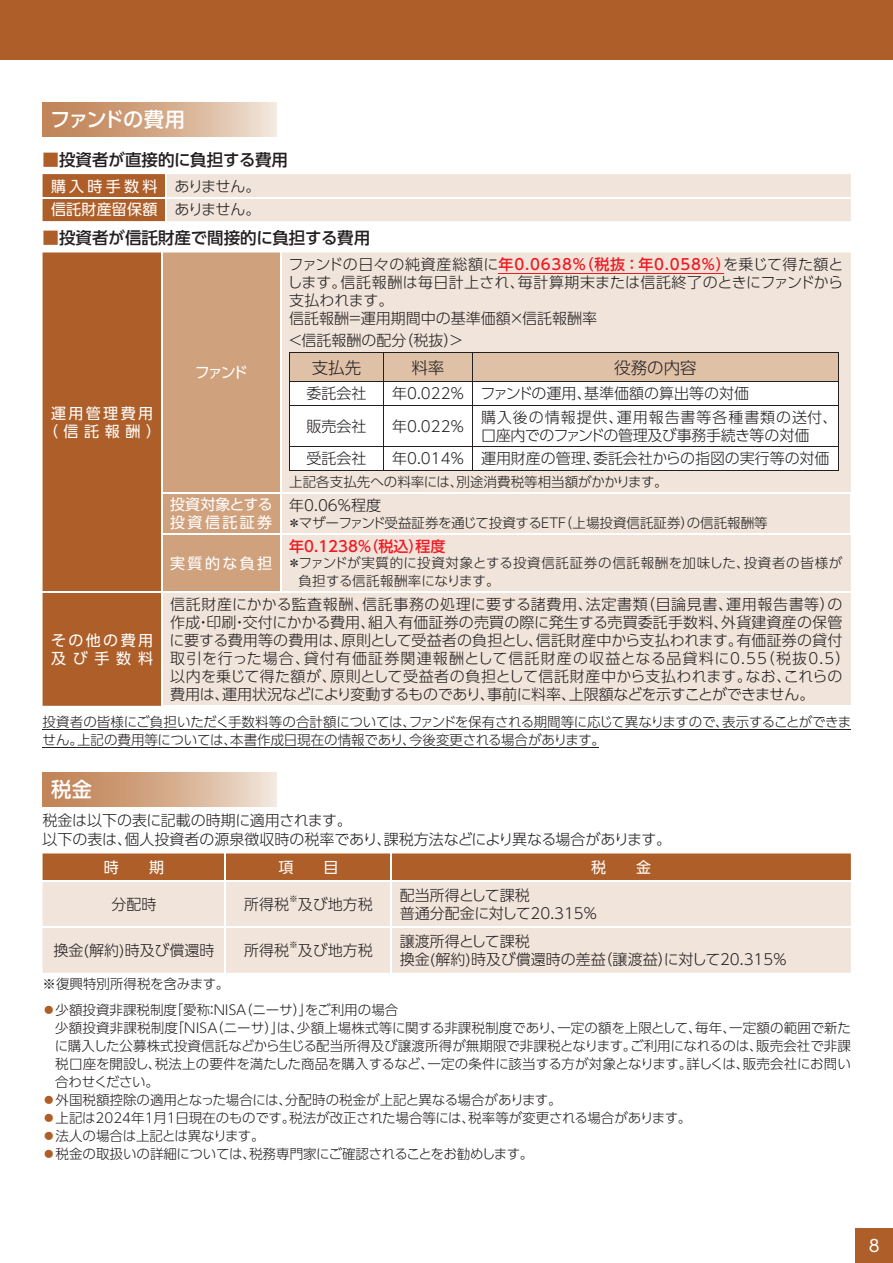
<style>
.page{position:relative;width:893px;height:1263px;background:#fff}
.page>*{position:absolute;margin:0;border:0;box-sizing:border-box;transform-origin:0 0}
.t1{font:20.25px "UD Shin Go Pro Medium 90 pv RKSJ H";letter-spacing:-.07em;color:#fff}
.t2{font:20.25px "UD Shin Go Pro Medium 90 pv RKSJ H";letter-spacing:-.035em;color:#fff}
.t3{font:16.5px "UD Shin Go Pro Medium 90 pv RKSJ H";color:#231f20}
.t4{font:16.5px "UD Shin Go Pro Light 90 pv RKSJ H";color:#231f20}
.t5{font:16.5px "UD Shin Go Pro Regular 90 pv RKSJ H";color:#fff}
.t6{font:15px/18px "UD Shin Go Pro Light 90 pv RKSJ H";color:#231f20}
.t7{font:15px/18px "UD Shin Go Pro Regular 90 pv RKSJ H";letter-spacing:.16em;color:#fff;text-align:center}
.t8{font:15px/23.5px "UD Shin Go Pro Regular 90 pv RKSJ H";letter-spacing:.015em;color:#fff}
.t9{font:15px "UD Shin Go Pro Medium 90 pv RKSJ H";color:#ed1c24}
.t10{font:15px/18px "UD Shin Go Pro Regular 90 pv RKSJ H";letter-spacing:.005em;color:#fff}
.t11{font:13.5px/18px "UD Shin Go Pro Light 90 pv RKSJ H";color:#231f20}
.t12{font:13.5px/18px "UD Shin Go Pro Light 90 pv RKSJ H";letter-spacing:.03em;color:#231f20}
.t13{font:13.5px "UD Shin Go Pro Light 90 pv RKSJ H";letter-spacing:-.02em;color:#231f20}
.t14{font:8.7px "UD Shin Go Pro Light 90 pv RKSJ H";color:#231f20}
.s1{color:#ae5f29}
.s2{font-family:"UD Shin Go Pro Light 90 pv RKSJ H";color:#231f20}
.s3{font-family:"UD Shin Go Pro Medium 90 pv RKSJ H";color:#ed1c24}
</style>
<div class="page">
<hr style="left:43px;top:730px;width:807px;height:1px;background:#231f20">
<hr style="left:43px;top:748px;width:556px;height:1px;background:#231f20">
<svg style="left:43px;top:174px;width:807px;height:47px;background:#e7d2c2"></svg>
<div style="left:43px;top:252px;width:118px;height:454px;background:#ae5f29"></div>
<svg style="left:163px;top:252px;width:687px;height:453px;background:#ebdacc"></svg>
<hr style="left:280px;top:252px;width:1px;height:240px;background:#fff">
<hr style="left:161px;top:492px;width:120px;height:1px;background:#fff">
<hr style="left:281px;top:492px;width:570px;height:1px;background:#fff">
<hr style="left:161px;top:534px;width:120px;height:1px;background:#fff">
<hr style="left:281px;top:534px;width:570px;height:1px;background:#fff">
<hr style="left:280px;top:535px;width:1px;height:57px;background:#fff">
<hr style="left:43px;top:592px;width:119px;height:1px;background:#fff">
<hr style="left:162px;top:592px;width:688px;height:1px;background:#fff">
<hr style="left:280px;top:493px;width:1px;height:41px;background:#fff">
<hr style="left:498px;top:273px;width:225px;height:1px;background:#ed1c24">
<svg style="left:290px;top:406px;width:548px;height:64px"></svg>
<hr style="left:289px;top:352px;width:94px;height:1px;background:#231f20">
<hr style="left:383px;top:352px;width:89px;height:1px;background:#231f20">
<hr style="left:472px;top:352px;width:366px;height:1px;background:#231f20">
<svg style="left:289px;top:353px;width:550px;height:52px"></svg>
<hr style="left:289px;top:405px;width:94px;height:1px;background:#231f20">
<hr style="left:289px;top:406px;width:1px;height:41px;background:#231f20">
<hr style="left:383px;top:405px;width:89px;height:1px;background:#231f20">
<hr style="left:383px;top:406px;width:1px;height:41px;background:#231f20">
<hr style="left:472px;top:405px;width:366px;height:1px;background:#231f20">
<hr style="left:472px;top:406px;width:1px;height:41px;background:#231f20">
<hr style="left:838px;top:406px;width:1px;height:41px;background:#231f20">
<hr style="left:289px;top:447px;width:94px;height:1px;background:#231f20">
<svg style="left:289px;top:448px;width:1px;height:22px"></svg>
<hr style="left:383px;top:447px;width:89px;height:1px;background:#231f20">
<svg style="left:383px;top:448px;width:1px;height:22px"></svg>
<hr style="left:472px;top:447px;width:366px;height:1px;background:#231f20">
<svg style="left:472px;top:448px;width:1px;height:22px"></svg>
<svg style="left:838px;top:447px;width:1px;height:23px"></svg>
<hr style="left:289px;top:470px;width:549px;height:1px;background:#231f20">
<div style="left:43px;top:882px;width:807px;height:91px;background:#f1e5db"></div>
<div style="left:43px;top:853px;width:807px;height:27px;background:#ae5f29"></div>
<hr style="left:225px;top:882px;width:1px;height:44px;background:#fff">
<hr style="left:391px;top:882px;width:1px;height:44px;background:#fff">
<hr style="left:43px;top:926px;width:348px;height:2px;background:#fff">
<hr style="left:225px;top:928px;width:1px;height:45px;background:#fff">
<hr style="left:391px;top:926px;width:459px;height:2px;background:#fff">
<hr style="left:391px;top:928px;width:1px;height:45px;background:#fff">
<div style="left:43px;top:102px;width:233px;height:34px;background:linear-gradient(to right,#bc7a49,#eee0d2)"></div>
<div style="left:43px;top:772px;width:233px;height:34px;background:linear-gradient(to right,#bc7a49,#eee0d2)"></div>
<div style="left:855px;top:1228px;width:37px;height:35px;background:#ae5f29"></div>
<div style="left:0;top:0;width:892px;height:60px;background:#ae5f29"></div>
<h1 class="t1" style="left:50px;top:112px;width:136px">ファンドの費用</h1>
<p class="t3" style="left:43px;top:153px;width:247px"><span class="s1">■</span>投資者が直接的に負担する費用</p>
<p class="t8" style="left:51px;top:176px;width:211px">購入時手数料 <span class="s2">ありません。</span>信託財産留保額 <span class="s2">ありません。</span></p>
<p class="t3" style="left:43px;top:232px;width:329px"><span class="s1">■</span>投資者が信託財産で間接的に負担する費用</p>
<p class="t7" style="left:43px;top:406px;width:120px">運用管理費用（信託報酬）</p>
<p class="t7" style="left:195px;top:366px;width:54px">ファンド</p>
<p class="t6" style="left:287px;top:257px;width:557px">ファンドの日々の純資産総額に<span class="s3">年0.0638％（税抜：年0.058％）</span>を乗じて得た額とします。信託報酬は毎日計上され、毎計算期末または信託終了のときにファンドから支払われます。<br>信託報酬＝運用期間中の基準価額×信託報酬率</p>
<p class="t6" style="left:288px;top:334px;width:177px">＜信託報酬の配分（税抜）＞</p>
<p class="t4" style="left:312px;top:361px;width:51px">支払先</p>
<p class="t4" style="left:411px;top:361px;width:35px">料率</p>
<p class="t4" style="left:614px;top:361px;width:84px">役務の内容</p>
<p class="t6" style="left:306px;top:387px;width:62px">委託会社</p>
<p class="t6" style="left:392px;top:387px;width:358px">年0.022％ ファンドの運用、基準価額の算出等の対価</p>
<p class="t6" style="left:306px;top:419px;width:62px">販売会社</p>
<p class="t6" style="left:392px;top:419px;width:74px">年0.022％</p>
<p class="t6" style="left:481px;top:410px;width:358px">購入後の情報提供、運用報告書等各種書類の送付、口座内でのファンドの管理及び事務手続き等の対価</p>
<p class="t6" style="left:306px;top:452px;width:62px">受託会社</p>
<p class="t6" style="left:392px;top:452px;width:439px">年0.014％ 運用財産の管理、委託会社からの指図の実行等の対価</p>
<p class="t11" style="left:289px;top:475px;width:380px">上記各支払先への料率には、別途消費税等相当額がかかります。</p>
<p class="t10" style="left:170px;top:498px;width:104px">投資対象とする投資信託証券</p>
<p class="t6" style="left:289px;top:498px;width:93px">年0.06％程度</p>
<p class="t11" style="left:287px;top:515px;width:482px">＊ マザーファンド受益証券を通じて投資するETF（上場投資信託証券）の信託報酬等</p>
<p class="t7" style="left:170px;top:556px;width:104px">実質的な負担</p>
<p class="t9" style="left:289px;top:540px;width:158px">年0.1238％（税込）程度</p>
<p class="t12" style="left:298px;top:556px;width:545px;text-indent:-11px">＊ ファンドが実質的に投資対象とする投資信託証券の信託報酬を加味した、投資者の皆様が負担する信託報酬率になります。</p>
<p class="t6" style="left:170px;top:597px;width:682px">信託財産にかかる監査報酬、信託事務の処理に要する諸費用、法定書類（目論見書、運用報告書等）の作成・印刷・交付にかかる費用、組入有価証券の売買の際に発生する売買委託手数料、外貨建資産の保管に要する費用等の費用は、原則として受益者の負担とし、信託財産中から支払われます。有価証券の貸付取引を行った場合、貸付有価証券関連報酬として信託財産の収益となる品貸料に0.55（税抜0.5）以内を乗じて得た額が、原則として受益者の負担として信託財産中から支払われます。なお、これらの費用は、運用状況などにより変動するものであり、事前に料率、上限額などを示すことができません。</p>
<p class="t11" style="left:43px;top:714px;width:810px">投資者の皆様にご負担いただく手数料等の合計額については、ファンドを保有される期間等に応じて異なりますので、表示することができません。上記の費用等については、本書作成日現在の情報であり、今後変更される場合があります。</p>
<p class="t7" style="left:51px;top:633px;width:104px;text-align:left">その他の費用及び手数料</p>
<h1 class="t2" style="left:51px;top:782px;width:43px">税金</h1>
<p class="t6" style="left:43px;top:812px;width:630px;line-height:19.5px">税金は以下の表に記載の時期に適用されます。<br>以下の表は、個人投資者の源泉徴収時の税率であり、課税方法などにより異なる場合があります。</p>
<p class="t7" style="left:104px;top:860px;width:62px">時　　期</p>
<p class="t7" style="left:278px;top:860px;width:61px">項　　目</p>
<p class="t7" style="left:591px;top:860px;width:62px">税　　金</p>
<p class="t6" style="left:111px;top:897px;width:47px">分配時</p>
<p class="t6" style="left:244px;top:897px;width:47px">所得税</p>
<p class="t14" style="left:289px;top:896px;width:10px">※</p>
<p class="t6" style="left:298px;top:897px;width:76px">及び地方税</p>
<p class="t6" style="left:400px;top:888px;width:199px">配当所得として課税<br>普通分配金に対して20.315％</p>
<p class="t6" style="left:54px;top:943px;width:162px">換金(解約)時及び償還時</p>
<p class="t6" style="left:244px;top:943px;width:47px">所得税</p>
<p class="t14" style="left:289px;top:942px;width:10px">※</p>
<p class="t6" style="left:298px;top:943px;width:76px">及び地方税</p>
<p class="t6" style="left:400px;top:934px;width:389px">譲渡所得として課税<br>換金(解約)時及び償還時の差益（譲渡益）に対して20.315％</p>
<p class="t11" style="left:43px;top:977px;width:188px">※復興特別所得税を含みます。</p>
<p class="t11" style="left:55px;top:1003px;width:797px;text-indent:-13px"><span class="s1">●</span>少額投資非課税制度「愛称：NISA（ニーサ）」をご利用の場合<br>少額投資非課税制度「NISA（ニーサ）」は、少額上場株式等に関する非課税制度であり、一定の額を上限として、毎年、一定額の範囲で新たに購入した公募株式投資信託などから生じる配当所得及び譲渡所得が無期限で非課税となります。ご利用になれるのは、販売会社で非課税口座を開設し、税法上の要件を満たした商品を購入するなど、一定の条件に該当する方が対象となります。詳しくは、販売会社にお問い合わせください。</p>
<p class="t11" style="left:42px;top:1093px;width:520px"><span class="s1">●</span>外国税額控除の適用となった場合には、分配時の税金が上記と異なる場合があります。</p>
<p class="t11" style="left:42px;top:1111px;width:650px"><span class="s1">●</span>上記は2024年1月1日現在のものです。税法が改正された場合等には、税率等が変更される場合があります。</p>
<p class="t13" style="left:42px;top:1131px;width:224px"><span class="s1">●</span>法人の場合は上記とは異なります。</p>
<p class="t13" style="left:42px;top:1149px;width:492px"><span class="s1">●</span>税金の取扱いの詳細については、税務専門家にご確認されることをお勧めします。</p>
<p class="t5" style="left:868px;top:1239px;width:12px">8</p>
</div>
